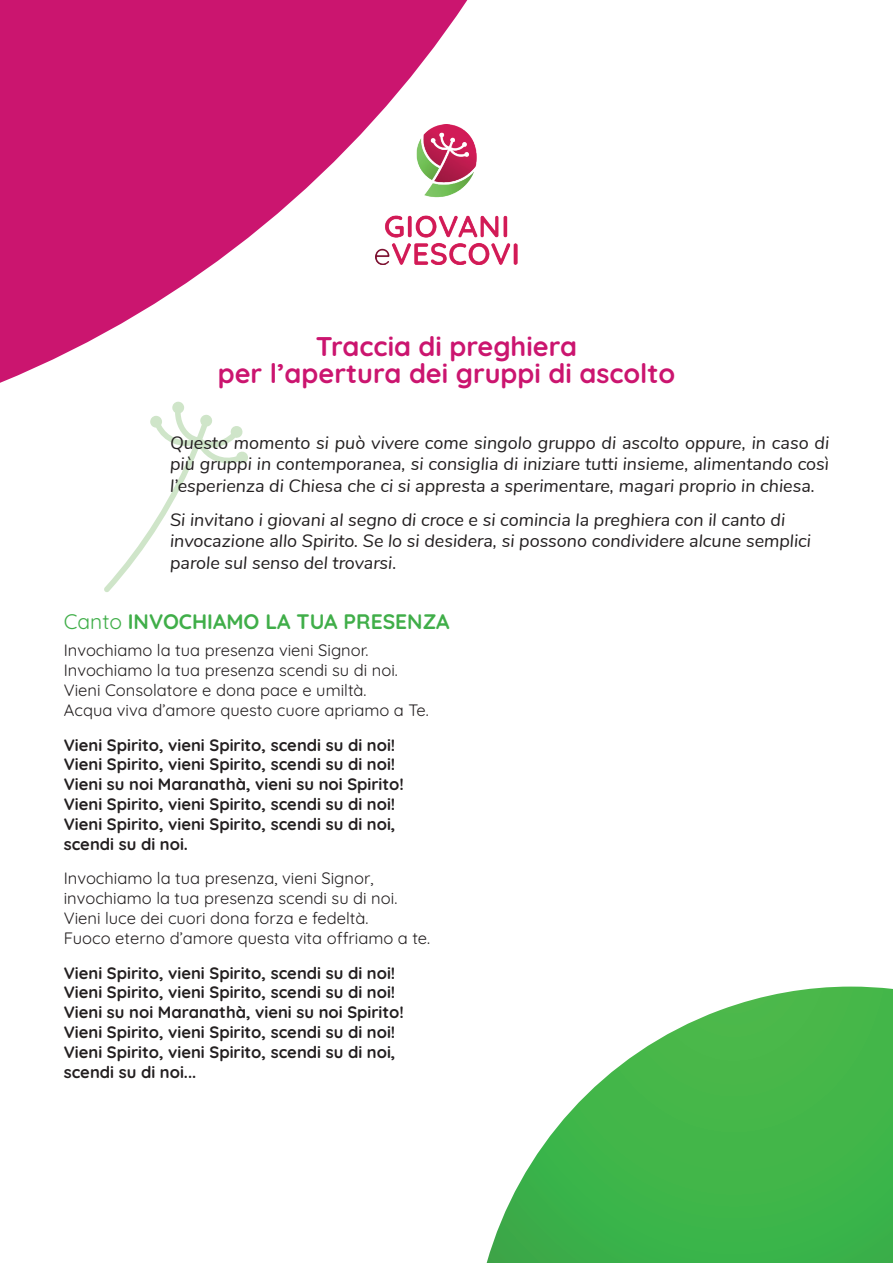
<style>
.page{position:relative;width:893px;height:1263px;background:#fff}
.page>*{position:absolute;margin:0;border:0;box-sizing:border-box;transform-origin:0 0}
.t1{font:700 27px/27px "Quicksand";color:#cb156f;text-align:center}
.t2{font:700 21px "Quicksand";color:#40ae49}
.t3{font:italic 18px/21.6px "Nunito";color:#231f20;text-align:justify}
.t4{font:700 16.5px/19.8px "Quicksand";color:#231f20}
.t5{font:16.5px/19.8px "Quicksand";color:#231f20}
.s1{font-weight:400}
</style>
<div class="page">
<svg style="left:104px;top:401px;width:144px;height:191px"></svg>
<svg style="left:0;top:0;width:467px;height:383px"></svg>
<img style="left:375px;top:124px;width:143px;height:141px">
<svg style="left:487px;top:986px;width:406px;height:277px"></svg>
<h1 class="t1" style="left:218px;top:331px;width:459px">Traccia di preghiera<br>per l’apertura dei gruppi di ascolto</h1>
<p class="t3" style="left:170px;top:431px;width:661px">Questo momento si può vivere come singolo gruppo di ascolto oppure, in caso di più gruppi in contemporanea, si consiglia di iniziare tutti insieme, alimentando così l’esperienza di Chiesa che ci si appresta a sperimentare, magari proprio in chiesa.</p>
<p class="t3" style="left:170px;top:507px;width:642px;text-align:left">Si invitano i giovani al segno di croce e si comincia la preghiera con il canto di invocazione allo Spirito. Se lo si desidera, si possono condividere alcune semplici parole sul senso del trovarsi.</p>
<p class="t2" style="left:64px;top:605px;width:387px"><span class="s1">Canto</span> INVOCHIAMO LA TUA PRESENZA</p>
<p class="t5" style="left:64px;top:639px;width:366px">Invochiamo la tua presenza vieni Signor.<br>Invochiamo la tua presenza scendi su di noi.<br>Vieni Consolatore e dona pace e umiltà.<br>Acqua viva d’amore questo cuore apriamo a Te.</p>
<p class="t4" style="left:64px;top:733px;width:342px">Vieni Spirito, vieni Spirito, scendi su di noi!<br>Vieni Spirito, vieni Spirito, scendi su di noi!<br>Vieni su noi Maranathà, vieni su noi Spirito!<br>Vieni Spirito, vieni Spirito, scendi su di noi!<br>Vieni Spirito, vieni Spirito, scendi su di noi, scendi su di noi.</p>
<p class="t5" style="left:64px;top:867px;width:368px">Invochiamo la tua presenza, vieni Signor, invochiamo la tua presenza scendi su di noi.<br>Vieni luce dei cuori dona forza e fedeltà.<br>Fuoco eterno d’amore questa vita offriamo a te.</p>
<p class="t4" style="left:64px;top:961px;width:342px">Vieni Spirito, vieni Spirito, scendi su di noi!<br>Vieni Spirito, vieni Spirito, scendi su di noi!<br>Vieni su noi Maranathà, vieni su noi Spirito!<br>Vieni Spirito, vieni Spirito, scendi su di noi!<br>Vieni Spirito, vieni Spirito, scendi su di noi, scendi su di noi...</p>
</div>
